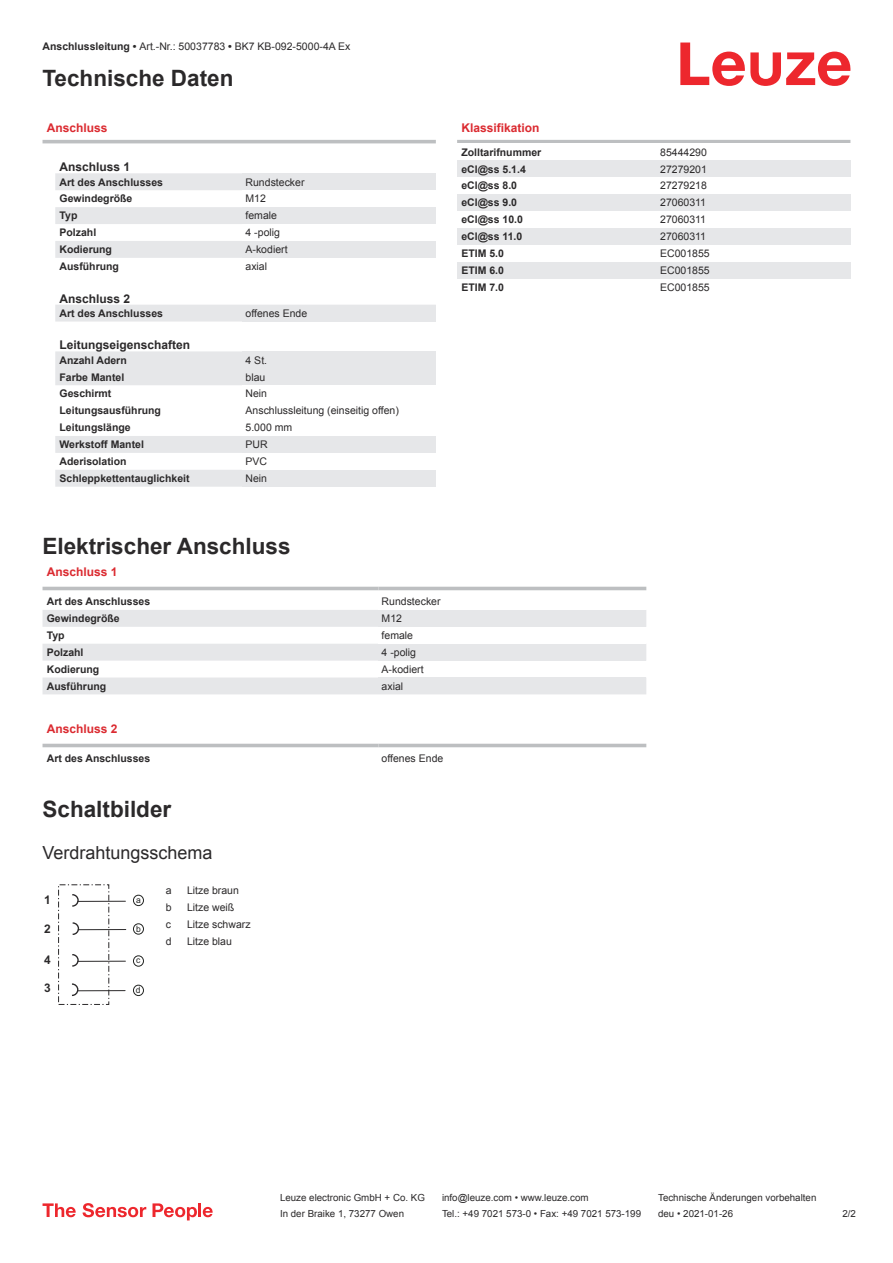
<style>
.page{position:relative;width:893px;height:1263px;background:#fff}
.page>*{position:absolute;margin:0;border:0;box-sizing:border-box;transform-origin:0 0}
.t1{font:700 22.5px "Arial";color:#2b292a}
.t2{font:18px "Arial";color:#2b292a}
.t3{font:700 12px "Arial";color:#db2a30}
.t4{font:700 12px "Arial";color:#2b292a}
.t5{font:700 11.85px "Arial";color:#2b292a}
.t6{font:700 10.5px "Arial";color:#2b292a}
.t7{font:10.5px "Arial";color:#2b292a}
.t8{font:9.75px "Arial";color:#2b292a}
.s1{font-weight:700}
</style>
<div class="page">
<svg style="left:680px;top:43px;width:170px;height:43px"></svg>
<svg style="left:55px;top:173px;width:187px;height:314px"></svg>
<hr style="left:43px;top:140px;width:393px;height:3px;background:#bdbfc1">
<div style="left:242px;top:173px;width:194px;height:17px;background:#e6e7e9"></div>
<div style="left:242px;top:207px;width:194px;height:17px;background:#e6e7e9"></div>
<div style="left:242px;top:241px;width:194px;height:17px;background:#e6e7e9"></div>
<div style="left:242px;top:305px;width:194px;height:17px;background:#e6e7e9"></div>
<div style="left:242px;top:351px;width:194px;height:17px;background:#e6e7e9"></div>
<div style="left:242px;top:368px;width:194px;height:17px;background:#e6e7e9"></div>
<div style="left:242px;top:436px;width:194px;height:17px;background:#e6e7e9"></div>
<div style="left:242px;top:470px;width:194px;height:17px;background:#e6e7e9"></div>
<svg style="left:43px;top:586px;width:603px;height:5px"></svg>
<svg style="left:43px;top:610px;width:335px;height:84px;fill:#e6e7e9"></svg>
<hr style="left:43px;top:587px;width:335px;height:3px;background:#bdbfc1">
<hr style="left:378px;top:587px;width:268px;height:3px;background:#bdbfc1">
<div style="left:378px;top:610px;width:268px;height:17px;background:#e6e7e9"></div>
<div style="left:378px;top:644px;width:268px;height:17px;background:#e6e7e9"></div>
<div style="left:378px;top:677px;width:268px;height:17px;background:#e6e7e9"></div>
<svg style="left:43px;top:743px;width:603px;height:5px"></svg>
<hr style="left:43px;top:744px;width:335px;height:3px;background:#bdbfc1">
<hr style="left:378px;top:744px;width:268px;height:3px;background:#bdbfc1">
<hr style="left:457px;top:140px;width:393px;height:3px;background:#bdbfc1">
<div style="left:457px;top:160px;width:200px;height:17px;background:#e6e7e9"></div>
<div style="left:657px;top:160px;width:193px;height:17px;background:#e6e7e9"></div>
<div style="left:457px;top:194px;width:200px;height:17px;background:#e6e7e9"></div>
<div style="left:657px;top:194px;width:193px;height:17px;background:#e6e7e9"></div>
<div style="left:457px;top:228px;width:200px;height:17px;background:#e6e7e9"></div>
<div style="left:657px;top:228px;width:193px;height:17px;background:#e6e7e9"></div>
<div style="left:457px;top:262px;width:200px;height:17px;background:#e6e7e9"></div>
<div style="left:657px;top:262px;width:193px;height:17px;background:#e6e7e9"></div>
<svg style="left:43px;top:1203px;width:33px;height:14px"></svg>
<svg style="left:83px;top:1203px;width:63px;height:14px"></svg>
<svg style="left:153px;top:1203px;width:44px;height:17px"></svg>
<hr style="left:198px;top:1203px;width:3px;height:14px;background:#ed272d">
<svg style="left:203px;top:1207px;width:10px;height:10px"></svg>
<div style="left:66px;top:983px;width:12px;height:13px;border:1px solid #2b292a;border-radius:50%"></div>
<div style="left:62px;top:981px;width:9px;height:17px;background:#fff"></div>
<hr style="left:77px;top:990px;width:48px;height:1px;background:#2b292a">
<div style="left:133px;top:895px;width:11px;height:11px;border:1px solid #222422;border-radius:50%"></div>
<div style="left:133px;top:923px;width:11px;height:11px;border:1px solid #222422;border-radius:50%"></div>
<div style="left:133px;top:955px;width:11px;height:11px;border:1px solid #222422;border-radius:50%"></div>
<div style="left:66px;top:954px;width:13px;height:13px;border:1px solid #2b292a;border-radius:50%"></div>
<div style="left:62px;top:951px;width:10px;height:18px;background:#fff"></div>
<hr style="left:78px;top:961px;width:47px;height:1px;background:#2b292a">
<div style="left:67px;top:922px;width:12px;height:13px;border:1px solid #2b292a;border-radius:50%"></div>
<div style="left:62px;top:920px;width:10px;height:17px;background:#fff"></div>
<hr style="left:78px;top:929px;width:48px;height:1px;background:#2b292a">
<div style="left:66px;top:894px;width:13px;height:13px;border:1px solid #2b292a;border-radius:50%"></div>
<div style="left:62px;top:891px;width:10px;height:18px;background:#fff"></div>
<hr style="left:78px;top:901px;width:47px;height:1px;background:#2b292a">
<div style="left:133px;top:985px;width:11px;height:11px;border:1px solid #222422;border-radius:50%"></div>
<p class="t7" style="left:43px;top:43px;width:309px"><span class="s1">Anschlussleitung •</span> Art.-Nr.: 50037783 <span class="s1">•</span> BK7 KB-092-5000-4A Ex</p>
<h1 class="t1" style="left:43px;top:70px;width:192px">Technische Daten</h1>
<p class="t3" style="left:47px;top:123px;width:62px">Anschluss</p>
<p class="t4" style="left:60px;top:162px;width:72px">Anschluss 1</p>
<p class="t6" style="left:60px;top:178px;width:105px">Art des Anschlusses</p>
<p class="t7" style="left:246px;top:178px;width:60px">Rundstecker</p>
<p class="t6" style="left:60px;top:195px;width:74px">Gewindegröße</p>
<p class="t7" style="left:246px;top:195px;width:22px">M12</p>
<p class="t6" style="left:60px;top:212px;width:19px">Typ</p>
<p class="t7" style="left:246px;top:212px;width:33px">female</p>
<p class="t6" style="left:60px;top:229px;width:38px">Polzahl</p>
<p class="t7" style="left:246px;top:229px;width:36px">4 -polig</p>
<p class="t6" style="left:60px;top:245px;width:54px">Kodierung</p>
<p class="t7" style="left:246px;top:245px;width:44px">A-kodiert</p>
<p class="t6" style="left:60px;top:262px;width:61px">Ausführung</p>
<p class="t7" style="left:246px;top:262px;width:23px">axial</p>
<p class="t4" style="left:60px;top:294px;width:72px">Anschluss 2</p>
<p class="t6" style="left:60px;top:309px;width:105px">Art des Anschlusses</p>
<p class="t7" style="left:246px;top:309px;width:63px">offenes Ende</p>
<p class="t4" style="left:60px;top:341px;width:132px">Leitungseigenschaften</p>
<p class="t6" style="left:60px;top:356px;width:69px">Anzahl Adern</p>
<p class="t7" style="left:246px;top:356px;width:23px">4 St.</p>
<p class="t6" style="left:60px;top:373px;width:66px">Farbe Mantel</p>
<p class="t7" style="left:246px;top:373px;width:21px">blau</p>
<p class="t6" style="left:60px;top:390px;width:53px">Geschirmt</p>
<p class="t7" style="left:246px;top:390px;width:23px">Nein</p>
<p class="t6" style="left:60px;top:407px;width:103px">Leitungsausführung</p>
<p class="t7" style="left:246px;top:407px;width:155px">Anschlussleitung (einseitig offen)</p>
<p class="t6" style="left:60px;top:424px;width:73px">Leitungslänge</p>
<p class="t7" style="left:246px;top:424px;width:48px">5.000 mm</p>
<p class="t6" style="left:60px;top:440px;width:86px">Werkstoff Mantel</p>
<p class="t7" style="left:246px;top:440px;width:24px">PUR</p>
<p class="t6" style="left:60px;top:457px;width:69px">Aderisolation</p>
<p class="t7" style="left:246px;top:457px;width:23px">PVC</p>
<p class="t6" style="left:60px;top:474px;width:132px">Schleppkettentauglichkeit</p>
<p class="t7" style="left:246px;top:474px;width:23px">Nein</p>
<p class="t3" style="left:461px;top:123px;width:80px">Klassifikation</p>
<p class="t6" style="left:461px;top:148px;width:81px">Zolltarifnummer</p>
<p class="t7" style="left:660px;top:148px;width:48px">85444290</p>
<p class="t6" style="left:461px;top:165px;width:66px">eCl@ss 5.1.4</p>
<p class="t7" style="left:660px;top:165px;width:48px">27279201</p>
<p class="t6" style="left:461px;top:182px;width:57px">eCl@ss 8.0</p>
<p class="t7" style="left:660px;top:182px;width:48px">27279218</p>
<p class="t6" style="left:461px;top:199px;width:57px">eCl@ss 9.0</p>
<p class="t7" style="left:660px;top:199px;width:47px">27060311</p>
<p class="t6" style="left:461px;top:216px;width:63px">eCl@ss 10.0</p>
<p class="t7" style="left:660px;top:216px;width:47px">27060311</p>
<p class="t6" style="left:461px;top:233px;width:63px">eCl@ss 11.0</p>
<p class="t7" style="left:660px;top:232px;width:47px">27060311</p>
<p class="t6" style="left:461px;top:249px;width:44px">ETIM 5.0</p>
<p class="t7" style="left:660px;top:249px;width:51px">EC001855</p>
<p class="t6" style="left:461px;top:266px;width:44px">ETIM 6.0</p>
<p class="t7" style="left:660px;top:266px;width:51px">EC001855</p>
<p class="t6" style="left:461px;top:283px;width:44px">ETIM 7.0</p>
<p class="t7" style="left:660px;top:283px;width:51px">EC001855</p>
<h1 class="t1" style="left:43px;top:537px;width:250px">Elektrischer Anschluss</h1>
<p class="t3" style="left:47px;top:567px;width:72px">Anschluss 1</p>
<p class="t6" style="left:47px;top:597px;width:105px">Art des Anschlusses</p>
<p class="t7" style="left:382px;top:597px;width:60px">Rundstecker</p>
<p class="t6" style="left:47px;top:614px;width:74px">Gewindegröße</p>
<p class="t7" style="left:382px;top:614px;width:22px">M12</p>
<p class="t6" style="left:47px;top:631px;width:19px">Typ</p>
<p class="t7" style="left:382px;top:631px;width:33px">female</p>
<p class="t6" style="left:47px;top:648px;width:38px">Polzahl</p>
<p class="t7" style="left:382px;top:648px;width:36px">4 -polig</p>
<p class="t6" style="left:47px;top:665px;width:54px">Kodierung</p>
<p class="t7" style="left:382px;top:665px;width:44px">A-kodiert</p>
<p class="t6" style="left:47px;top:682px;width:61px">Ausführung</p>
<p class="t7" style="left:382px;top:682px;width:23px">axial</p>
<p class="t3" style="left:47px;top:724px;width:72px">Anschluss 2</p>
<p class="t6" style="left:47px;top:754px;width:105px">Art des Anschlusses</p>
<p class="t7" style="left:382px;top:754px;width:63px">offenes Ende</p>
<h1 class="t1" style="left:43px;top:801px;width:130px">Schaltbilder</h1>
<h2 class="t2" style="left:43px;top:846px;width:172px">Verdrahtungsschema</h2>
<p class="t5" style="left:44px;top:893px;width:8px">1</p>
<p class="t5" style="left:44px;top:922px;width:8px">2</p>
<p class="t5" style="left:44px;top:953px;width:8px">4</p>
<p class="t5" style="left:44px;top:981px;width:8px">3</p>
<p class="t7" style="left:166px;top:886px;width:7px">a</p>
<p class="t7" style="left:187px;top:886px;width:53px">Litze braun</p>
<p class="t7" style="left:166px;top:903px;width:7px">b</p>
<p class="t7" style="left:187px;top:903px;width:49px">Litze weiß</p>
<p class="t7" style="left:166px;top:920px;width:7px">c</p>
<p class="t7" style="left:187px;top:920px;width:65px">Litze schwarz</p>
<p class="t7" style="left:166px;top:937px;width:7px">d</p>
<p class="t7" style="left:187px;top:937px;width:46px">Litze blau</p>
<p class="t8" style="left:280px;top:1194px;width:146px">Leuze electronic GmbH + Co. KG</p>
<p class="t8" style="left:442px;top:1194px;width:148px">info@leuze.com • www.leuze.com</p>
<p class="t8" style="left:658px;top:1194px;width:160px">Technische Änderungen vorbehalten</p>
<p class="t8" style="left:280px;top:1210px;width:126px">In der Braike 1, 73277 Owen</p>
<p class="t8" style="left:442px;top:1210px;width:201px">Tel.: +49 7021 573-0 • Fax: +49 7021 573-199</p>
<p class="t8" style="left:658px;top:1210px;width:76px">deu • 2021-01-26</p>
<p class="t8" style="left:842px;top:1210px;width:15px">2 /2</p>
</div>
